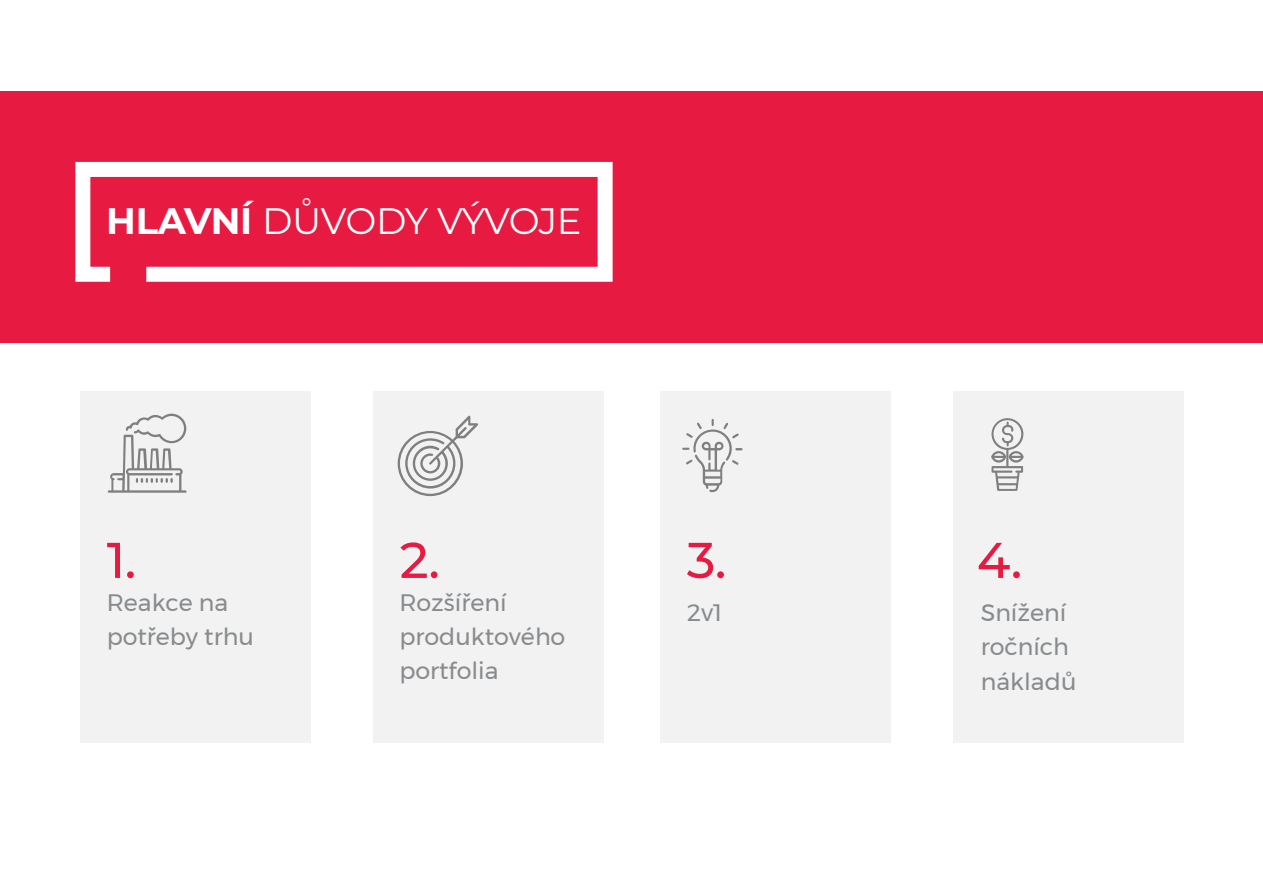
<style>
.page{position:relative;width:1263px;height:893px;background:#fff}
.page>*{position:absolute;margin:0;border:0;box-sizing:border-box;transform-origin:0 0}
.t1{font:500 50.1px "Montserrat";color:#e71b41}
.t2{font:36.9px "Montserrat";letter-spacing:-.025em;color:#fff}
.t3{font:23.7px/34px "Montserrat";color:#888b8e}
.s1{font-weight:700}
</style>
<div class="page">
<div style="left:80px;top:391px;width:230px;height:351px;background:#f2f2f2"></div>
<div style="left:373px;top:391px;width:230px;height:351px;background:#f2f2f2"></div>
<div style="left:661px;top:391px;width:230px;height:351px;background:#f2f2f2"></div>
<div style="left:953px;top:391px;width:230px;height:351px;background:#f2f2f2"></div>
<svg style="left:108px;top:414px;width:79px;height:79px"></svg>
<svg style="left:991px;top:418px;width:33px;height:73px"></svg>
<svg style="left:398px;top:416px;width:80px;height:80px"></svg>
<svg style="left:682px;top:419px;width:60px;height:73px"></svg>
<div style="left:0;top:91px;width:1263px;height:252px;background:#e71b41"></div>
<svg style="left:75px;top:161px;width:538px;height:121px"></svg>
<p class="t2" style="left:106px;top:195px;width:477px"><span class="s1">HLAVNÍ</span> DŮVODY VÝVOJE</p>
<p class="t1" style="left:107px;top:525px;width:31px">1.</p>
<p class="t1" style="left:400px;top:525px;width:42px">2.</p>
<p class="t1" style="left:687px;top:525px;width:41px">3.</p>
<p class="t1" style="left:977px;top:525px;width:47px">4.</p>
<p class="t3" style="left:107px;top:585px;width:149px">Reakce na potřeby trhu</p>
<p class="t3" style="left:399px;top:585px;width:167px">Rozšíření produktového portfolia</p>
<p class="t3" style="left:687px;top:596px;width:36px">2v1</p>
<p class="t3" style="left:981px;top:596px;width:97px">Snížení ročních nákladů</p>
</div>
